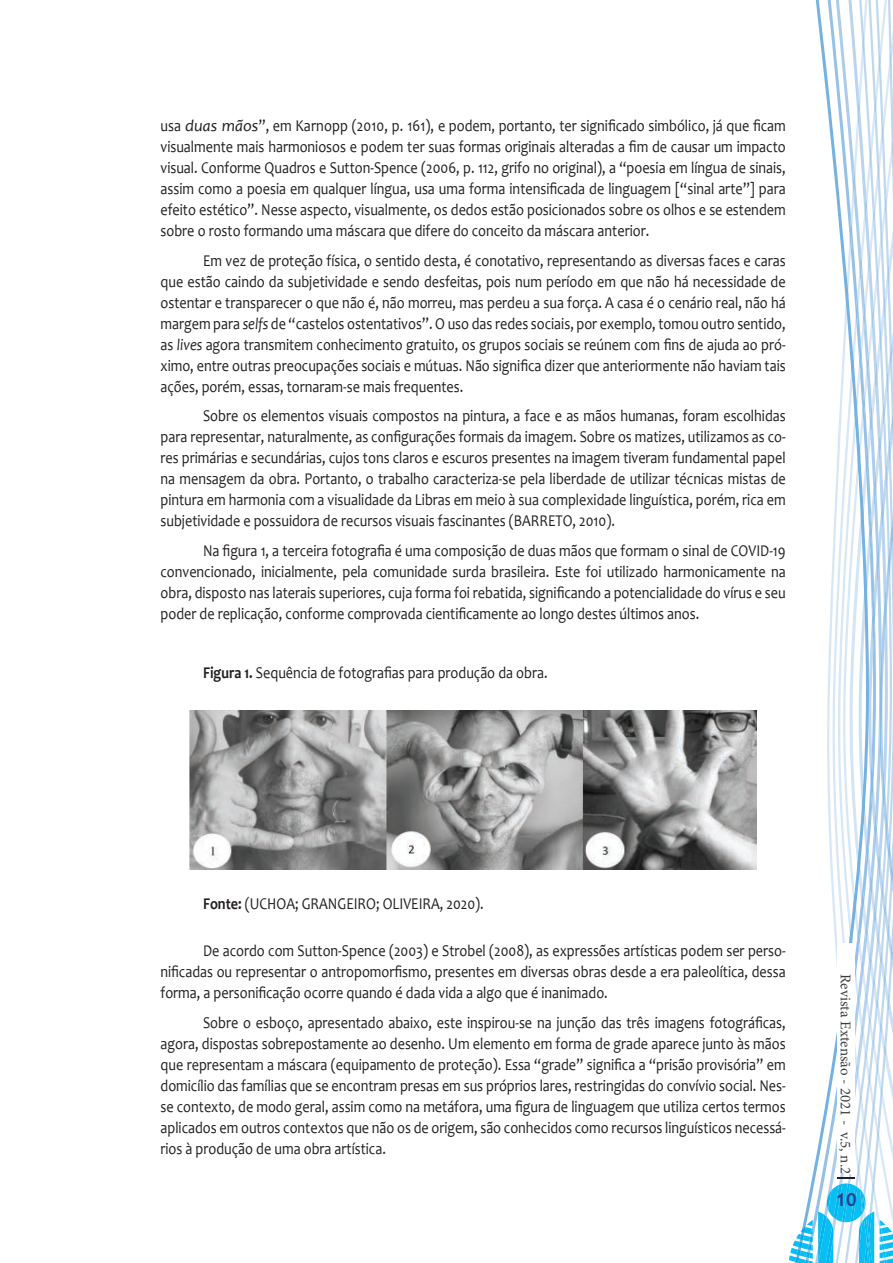
<style>
.page{position:relative;width:893px;height:1263px;background:#fff}
.page>*{position:absolute;margin:0;border:0;box-sizing:border-box;transform-origin:0 0}
.t1{font:700 18px "Trebuchet MS";color:#253f8e}
.t2{font:16.5px/21px "Candara";color:#231f20;text-align:justify;scale:.86 1}
.t3{font:15px "Minion Pro";color:#3e3e3f}
.s1{font-style:italic}
.s2{font-weight:700}
</style>
<div class="page">
<svg style="left:789px;top:0;width:104px;height:1263px"></svg>
<img style="left:190px;top:711px;width:566px;height:159px">
<p class="t2" style="left:161px;top:115px;width:728px">usa <span class="s1">duas mãos</span>”, em Karnopp (2010, p. 161), e podem, portanto, ter significado simbólico, já que ficam visualmente mais harmoniosos e podem ter suas formas originais alteradas a fim de causar um impacto visual. Conforme Quadros e Sutton-Spence (2006, p. 112, grifo no original), a “poesia em língua de sinais, assim como a poesia em qualquer língua, usa uma forma intensificada de linguagem [“sinal arte”] para efeito estético”. Nesse aspecto, visualmente, os dedos estão posicionados sobre os olhos e se estendem sobre o rosto formando uma máscara que difere do conceito da máscara anterior.</p>
<p class="t2" style="left:161px;top:250px;width:728px;text-indent:43px">Em vez de proteção física, o sentido desta, é conotativo, representando as diversas faces e caras que estão caindo da subjetividade e sendo desfeitas, pois num período em que não há necessidade de ostentar e transparecer o que não é, não morreu, mas perdeu a sua força. A casa é o cenário real, não há margem para <span class="s1">selfs</span> de “castelos ostentativos”. O uso das redes sociais, por exemplo, tomou outro sentido, as <span class="s1">lives</span> agora transmitem conhecimento gratuito, os grupos sociais se reúnem com fins de ajuda ao pró&shy;ximo, entre outras preocupações sociais e mútuas. Não significa dizer que anteriormente não haviam tais ações, porém, essas, tornaram-se mais frequentes.</p>
<p class="t2" style="left:161px;top:405px;width:728px;text-indent:43px">Sobre os elementos visuais compostos na pintura, a face e as mãos humanas, foram escolhidas para representar, naturalmente, as configurações formais da imagem. Sobre os matizes, utilizamos as co&shy;res primárias e secundárias, cujos tons claros e escuros presentes na imagem tiveram fundamental papel na mensagem da obra. Portanto, o trabalho caracteriza-se pela liberdade de utilizar técnicas mistas de pintura em harmonia com a visualidade da Libras em meio à sua complexidade linguística, porém, rica em subjetividade e possuidora de recursos visuais fascinantes (BARRETO, 2010).</p>
<p class="t2" style="left:161px;top:540px;width:728px;text-indent:43px">Na figura 1, a terceira fotografia é uma composição de duas mãos que formam o sinal de COVID-19 convencionado, inicialmente, pela comunidade surda brasileira. Este foi utilizado harmonicamente na obra, disposto nas laterais superiores, cuja forma foi rebatida, significando a potencialidade do vírus e seu poder de replicação, conforme comprovada cientificamente ao longo destes últimos anos.</p>
<p class="t2" style="left:203px;top:662px;width:402px"><span class="s2">Figura 1.</span> Sequência de fotografias para produção da obra.</p>
<p class="t2" style="left:203px;top:893px;width:328px"><span class="s2">Fonte:</span> (UCHOA; GRANGEIRO; OLIVEIRA, 2020).</p>
<p class="t2" style="left:161px;top:940px;width:728px;text-indent:43px">De acordo com Sutton-Spence (2003) e Strobel (2008), as expressões artísticas podem ser perso&shy;nificadas ou representar o antropomorfismo, presentes em diversas obras desde a era paleolítica, dessa forma, a personificação ocorre quando é dada vida a algo que é inanimado.</p>
<p class="t2" style="left:161px;top:1012px;width:729px;text-indent:43px">Sobre o esboço, apresentado abaixo, este inspirou-se na junção das três imagens fotográficas, agora, dispostas sobrepostamente ao desenho. Um elemento em forma de grade aparece junto às mãos que representam a máscara (equipamento de proteção). Essa “grade” significa a “prisão provisória” em domicílio das famílias que se encontram presas em sus próprios lares, restringidas do convívio social. Nes&shy;se contexto, de modo geral, assim como na metáfora, uma figura de linguagem que utiliza certos termos aplicados em outros contextos que não os de origem, são conhecidos como recursos linguísticos necessá&shy;rios à produção de uma obra artística.</p>
<p class="t3" style="left:856px;top:974px;width:201px;rotate:90deg">Revista Extensão - 2021 - v.5, n.2</p>
<p class="t1" style="left:836px;top:1188px;width:23px">10</p>
</div>
